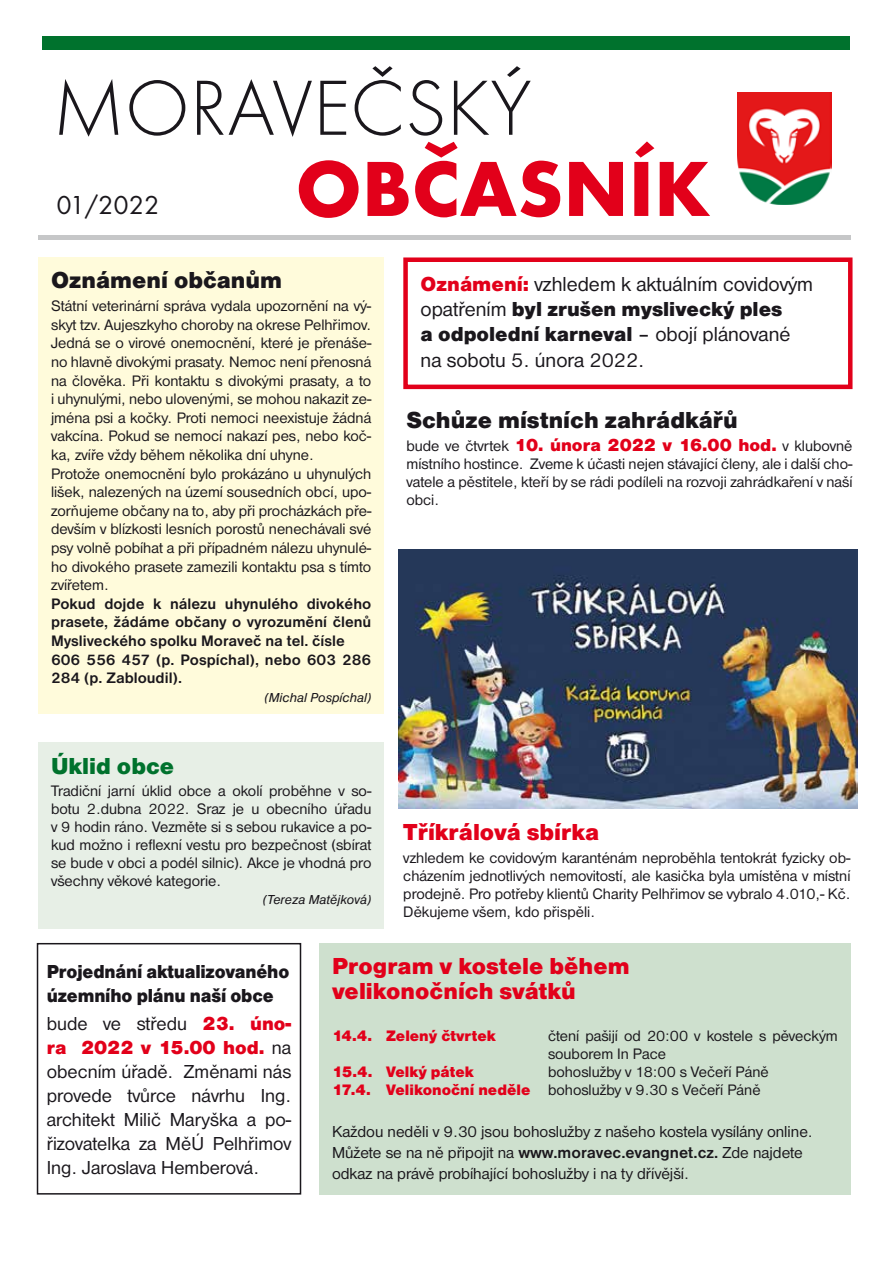
<style>
.page{position:relative;width:893px;height:1263px;background:#fff}
.page>*{position:absolute;margin:0;border:0;box-sizing:border-box;transform-origin:0 0}
.t1{font:81px "Futura TEE Ligh";color:#1a171c}
.t2{font:700 81px "Futura TEE";color:#e2001a}
.t3{font:27px "Futura TEE";color:#1a171c}
.t4{font:24px/25.5px "Nimbus San DEE Blac";color:#e2001a}
.t5{font:24px "Nimbus San DEE Blac";color:#1a171c}
.t6{font:24px "Nimbus San DEE Blac";color:#00722d}
.t7{font:21px/25.5px "Nimbus San DEE Blac";color:#1a171c}
.t8{font:21px "Nimbus San DEE";color:#1a171c}
.t9{font:19.5px/24px "Nimbus San DEE";color:#1a171c;text-align:justify}
.t10{font:19.5px/24px "Nimbus San DEE Blac";letter-spacing:-.01em;color:#1a171c;scale:.94 1}
.t11{font:19.5px "Nimbus San DEE Blac";color:#e2001a}
.t12{font:16.5px/21px "Nimbus San DEE";color:#1a171c}
.t13{font:15.75px/18.6px "Nimbus San DEE";color:#1a171c;text-align:justify}
.t14{font:700 15.75px/18.6px "Nimbus San DEE";color:#1a171c}
.t15{font:15.75px "Nimbus San DEE Blac";color:#e2001a}
.t16{font:italic 13.5px "Nimbus San DEE";color:#1a171c}
.s1{font-family:"Nimbus San DEE Blac";color:#e2001a}
.s2{font-family:"Nimbus San DEE"}
.s3{font-family:"Nimbus San DEE Blac";font-size:18px;color:#e2001a}
.s4{font-family:"Nimbus San DEE";color:#1a171c}
.s5{font-weight:700}
</style>
<div class="page">
<div style="left:38px;top:235px;width:812px;height:5px;background:#c6c7c8"></div>
<img style="left:738px;top:92px;width:93px;height:112px">
<div style="left:43px;top:36px;width:807px;height:13px;background:#00722d"></div>
<div style="left:403px;top:257px;width:449px;height:132px;border:4px solid #e2001a"></div>
<div style="left:37px;top:943px;width:264px;height:251px;border:2px solid #1a171c"></div>
<div style="left:38px;top:743px;width:346px;height:186px;background:#e7efe6"></div>
<div style="left:38px;top:257px;width:346px;height:457px;background:#fffbdb"></div>
<div style="left:319px;top:943px;width:531px;height:251px;background:#cee0ce"></div>
<img style="left:398px;top:549px;width:460px;height:259px">
<h1 class="t1" style="left:52px;top:62px;width:481px">MORAVEČSKÝ</h1>
<h2 class="t3" style="left:56px;top:189px;width:105px">01/2022</h2>
<h1 class="t2" style="left:296px;top:139px;width:417px">OBČASNÍK</h1>
<h3 class="t5" style="left:51px;top:266px;width:233px">Oznámení občanům</h3>
<p class="t13" style="left:51px;top:297px;width:322px;text-align:left">Státní veterinární správa vydala upozornění na vý&shy;skyt tzv. Aujeszkyho choroby na okrese Pelhřimov.<br>Jedná se o virové onemocnění, které je přenáše&shy;no hlavně divokými prasaty. Nemoc není přenosná na člověka. Při kontaktu s divokými prasaty, a to i uhynulými, nebo ulovenými, se mohou nakazit ze&shy;jména psi a kočky. Proti nemoci neexistuje žádná vakcína. Pokud se nemocí nakazí pes, nebo koč&shy;ka, zvíře vždy během několika dní uhyne.<br>Protože onemocnění bylo prokázáno u uhynulých lišek, nalezených na území sousedních obcí, upo&shy;zorňujeme občany na to, aby při procházkách pře&shy;devším v blízkosti lesních porostů nenechávali své psy volně pobíhat a při případném nálezu uhynulé&shy;ho divokého prasete zamezili kontaktu psa s tímto zvířetem.</p>
<p class="t14" style="left:51px;top:594px;width:322px">Pokud dojde k nálezu uhynulého divokého prasete, žádáme občany o vyrozumění členů Mysliveckého spolku Moraveč na tel. čísle 606 556 457 (p. Pospíchal), nebo 603 286<br>284 (p. Zabloudil).</p>
<p class="t16" style="left:265px;top:690px;width:108px">(Michal Pospíchal)</p>
<h3 class="t6" style="left:51px;top:751px;width:125px">Úklid obce</h3>
<p class="t13" style="left:51px;top:782px;width:322px;line-height:18px">Tradiční jarní úklid obce a okolí proběhne v so&shy;botu 2.dubna 2022. Sraz je u obecního úřadu v 9 hodin ráno. Vezměte si s sebou rukavice a po&shy;kud možno i reflexní vestu pro bezpečnost (sbírat se bude v obci a podél silnic). Akce je vhodná pro všechny věkové kategorie.</p>
<p class="t16" style="left:263px;top:892px;width:110px">(Tereza Matějková)</p>
<h3 class="t8" style="left:421px;top:272px;width:394px"><span class="s1">Oznámení:</span> vzhledem k aktuálním covidovým</h3>
<h3 class="t7" style="left:421px;top:296px;width:371px"><span class="s2">opatřením</span> byl zrušen myslivecký ples a odpolední karneval <span class="s2">– obojí plánované</span></h3>
<h3 class="t8" style="left:421px;top:348px;width:225px">na sobotu 5. února 2022.</h3>
<h3 class="t5" style="left:406px;top:406px;width:333px">Schůze místních zahrádkářů</h3>
<p class="t13" style="left:406px;top:437px;width:448px;line-height:18px">bude ve čtvrtek <span class="s3">10. února 2022 v 16.00 hod.</span> v klubovně místního hostince. Zveme k účasti nejen stávající členy, ale i další cho&shy;vatele a pěstitele, kteří by se rádi podíleli na rozvoji zahrádkaření v naší obci.</p>
<h3 class="t4" style="left:403px;top:819px;width:197px">Tříkrálová sbírka</h3>
<p class="t13" style="left:403px;top:848px;width:449px;line-height:18px">vzhledem ke covidovým karanténám neproběhla tentokrát fyzicky ob&shy;cházením jednotlivých nemovitostí, ale kasička byla umístěna v místní prodejně. Pro potřeby klientů Charity Pelhřimov se vybralo 4.010,- Kč.<br>Děkujeme všem, kdo přispěli.</p>
<p class="t10" style="left:47px;top:959px;width:260px">Projednání aktualizovaného územního plánu naší obce</p>
<p class="t9" style="left:47px;top:1012px;width:246px">bude ve středu <span class="s1">23. úno-</span></p>
<p class="t11" style="left:47px;top:1036px;width:246px">ra 2022 v 15.00 hod. <span class="s4">na</span></p>
<p class="t9" style="left:47px;top:1060px;width:246px">obecním úřadě. Změnami nás provede tvůrce návrhu Ing. architekt Milič Maryška a po&shy;řizovatelka za MěÚ Pelhřimov Ing. Jaroslava Hemberová.</p>
<h3 class="t4" style="left:332px;top:953px;width:299px">Program v kostele během velikonočních svátků</h3>
<p class="t15" style="left:332px;top:1026px;width:165px">14.4. Zelený čtvrtek</p>
<p class="t13" style="left:548px;top:1027px;width:291px;line-height:18px">čtení pašijí od 20:00 v kostele s pěveckým souborem In Pace</p>
<p class="t15" style="left:332px;top:1062px;width:143px">15.4. Velký pátek</p>
<p class="t13" style="left:332px;top:1063px;width:438px;line-height:18px;text-indent:216px">bohoslužby v 18:00 s Večeří Páně<br><span class="s1">17.4. Velikonoční neděle</span> bohoslužby v 9.30 s Večeří Páně</p>
<p class="t12" style="left:332px;top:1121px;width:482px">Každou neděli v 9.30 jsou bohoslužby z našeho kostela vysílány online.<br>Můžete se na ně připojit na <span class="s5">www.moravec.evangnet.cz.</span> Zde najdete odkaz na právě probíhající bohoslužby i na ty dřívější.</p>
</div>
